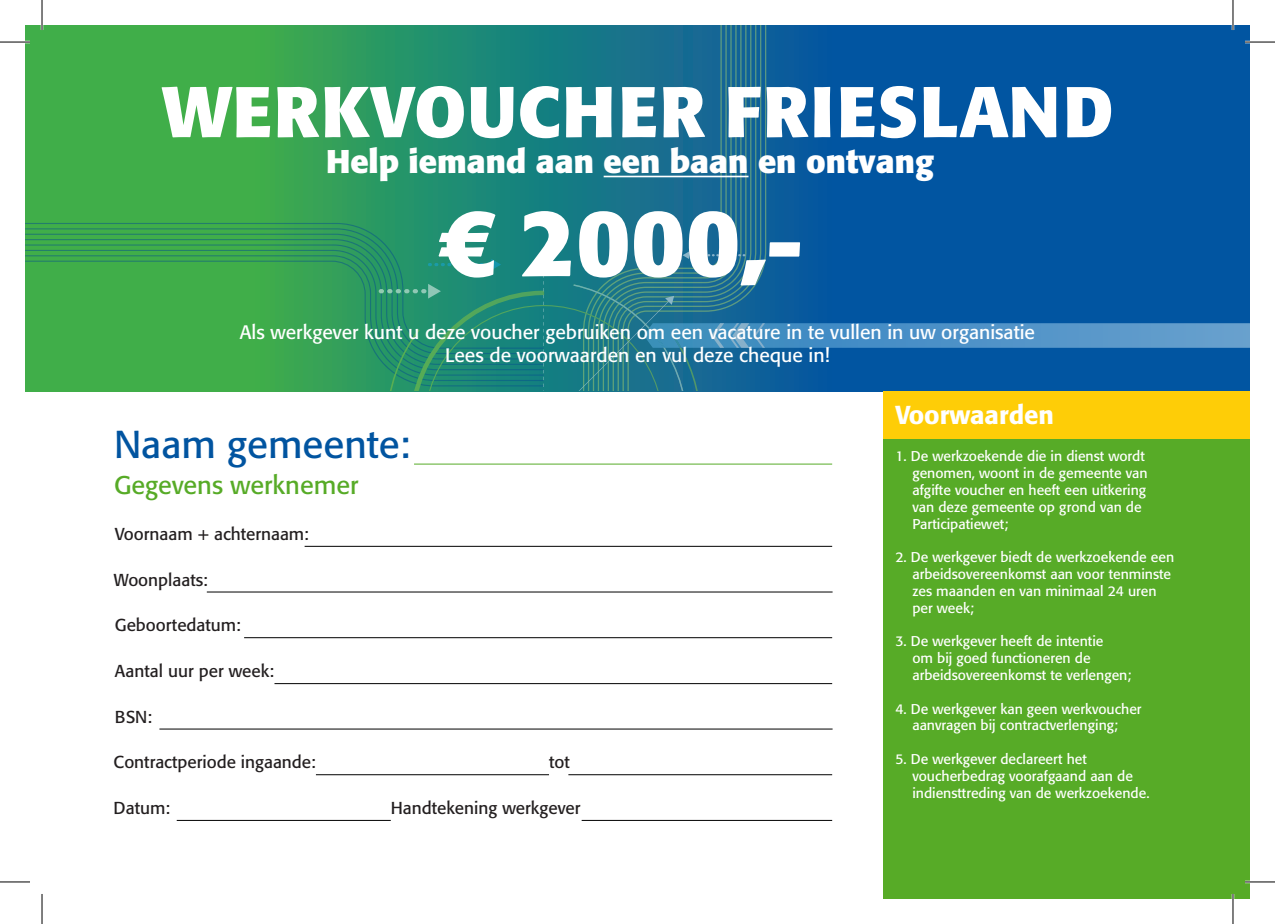
<style>
.page{position:relative;width:1275px;height:924px;background:#fff}
.page>*{position:absolute;margin:0;border:0;box-sizing:border-box;transform-origin:0 0}
.t1{font:700 94px "Formata";color:#fff}
.t2{font:700 71px "Formata";letter-spacing:.02em;color:#fff}
.t3{font:38.6px "Formata";color:#0154a0}
.t4{font:700 32.4px "Formata";color:#fff}
.t5{font:500 25.6px "Formata";color:#fff}
.t6{font:25.2px "Formata";color:#57ab27}
.t7{font:19.4px "Formata";color:#fff}
.t8{font:17.2px "Formata";color:#231f20}
.Alineastijl_1{font:14px/16.8px "Formata";color:#fff}
</style>
<div class="page">
<svg style="left:26px;top:25px;width:1224px;height:366px;background:#19797e"></svg>
<svg style="left:761px;top:26px;width:5px;height:225px"></svg>
<svg style="left:756px;top:26px;width:5px;height:225px"></svg>
<svg style="left:751px;top:26px;width:5px;height:225px"></svg>
<svg style="left:746px;top:26px;width:5px;height:225px"></svg>
<svg style="left:741px;top:26px;width:5px;height:225px"></svg>
<svg style="left:736px;top:26px;width:5px;height:225px"></svg>
<svg style="left:731px;top:26px;width:5px;height:225px"></svg>
<svg style="left:726px;top:26px;width:5px;height:225px"></svg>
<svg style="left:583px;top:26px;width:139px;height:225px;background:#186f8e"></svg>
<svg style="left:25px;top:381px;width:354px;height:5px;background:#3caa4d"></svg>
<svg style="left:25px;top:375px;width:354px;height:6px;background:#3caa4d"></svg>
<svg style="left:25px;top:370px;width:354px;height:5px;background:#3caa4d"></svg>
<svg style="left:25px;top:365px;width:354px;height:5px;background:#3caa4d"></svg>
<svg style="left:25px;top:359px;width:354px;height:6px;background:#3caa4d"></svg>
<svg style="left:25px;top:354px;width:354px;height:5px;background:#3ca94d"></svg>
<svg style="left:25px;top:348px;width:354px;height:6px;background:#3ca94d"></svg>
<svg style="left:25px;top:223px;width:518px;height:125px;background:#37a353"></svg>
<svg style="left:379px;top:251px;width:871px;height:140px;background:#176e97"></svg>
<hr style="left:603px;top:176px;width:145px;height:1px;background:#fff">
<hr style="left:414px;top:463px;width:418px;height:1px;background:#57ab27">
<hr style="left:274px;top:683px;width:558px;height:1px;background:#000">
<hr style="left:244px;top:637px;width:588px;height:1px;background:#000">
<hr style="left:207px;top:591px;width:625px;height:1px;background:#000">
<hr style="left:305px;top:545px;width:527px;height:1px;background:#000">
<hr style="left:159px;top:728px;width:673px;height:1px;background:#000">
<hr style="left:316px;top:774px;width:233px;height:1px;background:#000">
<hr style="left:568px;top:774px;width:264px;height:1px;background:#000">
<hr style="left:177px;top:819px;width:214px;height:1px;background:#000">
<hr style="left:581px;top:819px;width:251px;height:1px;background:#000">
<div style="left:883px;top:438px;width:367px;height:460px;background:#57ab27"></div>
<div style="left:883px;top:391px;width:367px;height:47px;background:#fecd07"></div>
<hr style="left:0;top:41px;width:30px;height:2px;background:#fff">
<hr style="left:1245px;top:41px;width:30px;height:2px;background:#fff">
<hr style="left:1245px;top:880px;width:30px;height:2px;background:#fff">
<hr style="left:41px;top:0;width:2px;height:30px;background:#fff">
<hr style="left:1231px;top:0;width:3px;height:30px;background:#fff">
<hr style="left:1231px;top:893px;width:3px;height:30px;background:#fff">
<hr style="left:0;top:42px;width:30px;height:1px;background:#000">
<hr style="left:1245px;top:42px;width:30px;height:1px;background:#000">
<hr style="left:0;top:881px;width:30px;height:1px;background:#000">
<hr style="left:1245px;top:881px;width:30px;height:1px;background:#000">
<hr style="left:42px;top:0;width:1px;height:30px;background:#000">
<hr style="left:42px;top:893px;width:1px;height:30px;background:#000">
<hr style="left:1232px;top:0;width:1px;height:30px;background:#000">
<hr style="left:1232px;top:893px;width:1px;height:30px;background:#000">
<p class="t2" style="left:162px;top:67px;width:953px">WERKVOUCHER FRIESLAND</p>
<p class="t4" style="left:326px;top:141px;width:609px">Help iemand aan een baan en ontvang</p>
<p class="t1" style="left:439px;top:184px;width:366px">€ 2000,-</p>
<p class="t7" style="left:240px;top:320px;width:796px">Als werkgever kunt u deze voucher gebruiken om een vacature in te vullen in uw organisatie</p>
<p class="t7" style="left:445px;top:343px;width:386px">Lees de voorwaarden en vul deze cheque in!</p>
<p class="t3" style="left:114px;top:420px;width:298px">Naam gemeente:</p>
<p class="t6" style="left:114px;top:469px;width:246px">Gegevens werknemer</p>
<p class="t8" style="left:115px;top:523px;width:195px">Voornaam + achternaam:</p>
<p class="t8" style="left:114px;top:569px;width:96px">Woonplaats:</p>
<p class="t8" style="left:115px;top:614px;width:127px">Geboortedatum:</p>
<p class="t8" style="left:115px;top:660px;width:161px">Aantal uur per week:</p>
<p class="t8" style="left:115px;top:706px;width:39px">BSN:</p>
<p class="t8" style="left:114px;top:751px;width:204px">Contractperiode ingaande:</p>
<p class="t8" style="left:114px;top:797px;width:58px">Datum:</p>
<p class="t8" style="left:549px;top:751px;width:22px">tot</p>
<p class="t8" style="left:391px;top:797px;width:191px">Handtekening werkgever</p>
<p class="t5" style="left:895px;top:399px;width:160px">Voorwaarden</p>
<p class="Alineastijl_1" style="left:912px;top:448px;width:237px;text-indent:-17px">1. De werkzoekende die in dienst wordt genomen, woont in de gemeente van afgifte voucher en heeft een uitkering van deze gemeente op grond van de<br>Participatiewet;</p>
<p class="Alineastijl_1" style="left:912px;top:548px;width:263px;text-indent:-17px">2. De werkgever biedt de werkzoekende een arbeidsovereenkomst aan voor tenminste zes maanden en van minimaal 24 uren per week;</p>
<p class="Alineastijl_1" style="left:912px;top:632px;width:220px;text-indent:-17px">3. De werkgever heeft de intentie<br>om bij goed functioneren de arbeidsovereenkomst te verlengen;</p>
<p class="Alineastijl_1" style="left:895px;top:700px;width:248px;text-align:center">4. De werkgever kan geen werkvoucher aanvragen bij contractverlenging;</p>
<p class="Alineastijl_1" style="left:912px;top:750px;width:239px;text-indent:-17px">5. De werkgever declareert het voucherbedrag voorafgaand aan de indiensttreding van de werkzoekende.</p>
</div>
